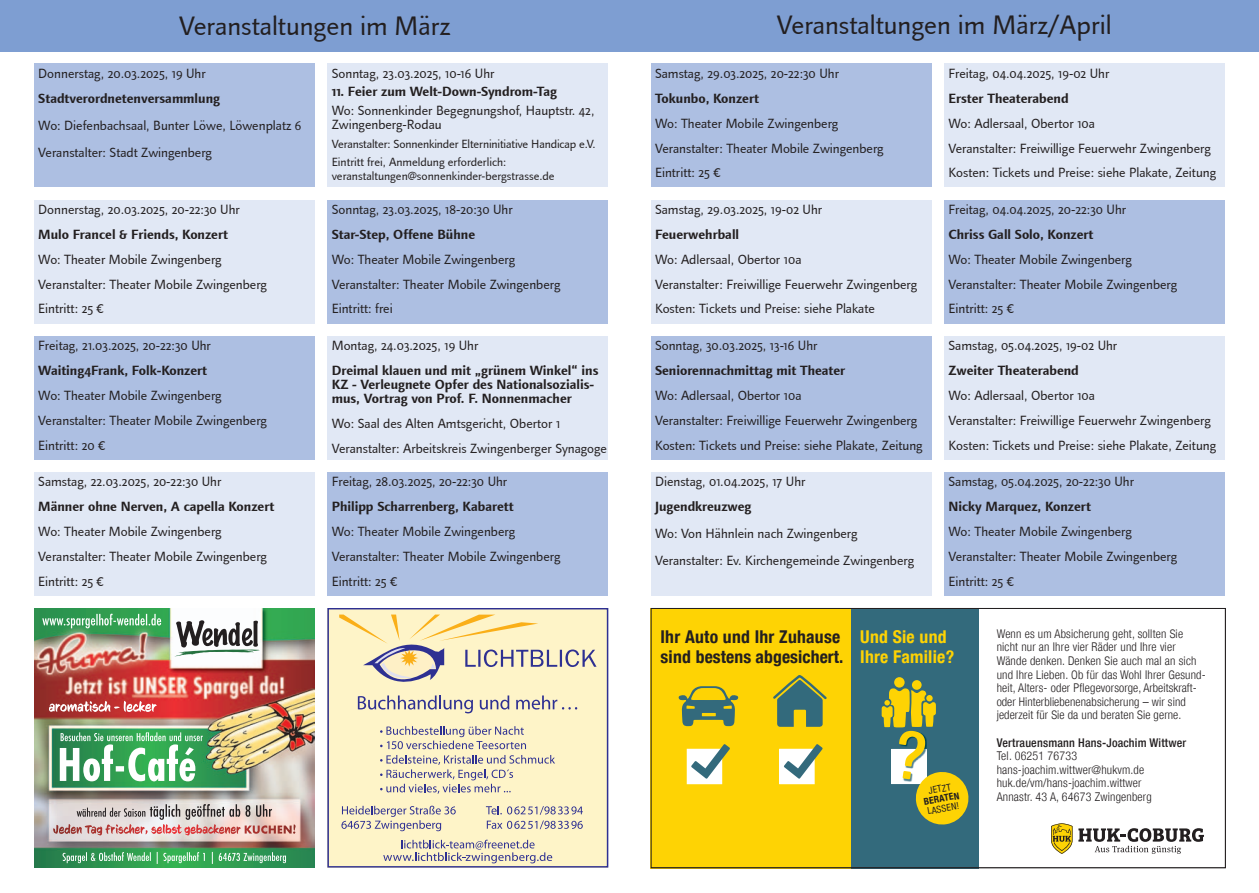
<style>
.page{position:relative;width:1259px;height:893px;background:#fff}
.page>*{position:absolute;margin:0;border:0;box-sizing:border-box;transform-origin:0 0}
.t1{font:27px "Linotype Finnegan";color:#231f20}
.t2{font:17.7px/19.4px "Helvetica Neuefor HUK 77 Bd Cn";letter-spacing:.015em;color:#231f20}
.t3{font:17.7px/19.4px "Helvetica Neuefor HUK 77 Bd Cn";letter-spacing:.015em;color:#fed304}
.t4{font:13.5px/24.9px "Linotype Finnegan Os F";color:#231f20}
.t5{font:700 13.5px/14.2px "Linotype Finnegan Os F";color:#231f20}
.t6{font:12px/13.5px "Helvetica Neuefor HUK 47 Lt Cn";letter-spacing:.015em;color:#231f20}
.t7{font:12px/18.5px "Linotype Finnegan Os F";color:#231f20}
.t8{font:12px "Helvetica Neuefor HUK 67 Md Cn";letter-spacing:.015em;color:#231f20}
.t9{font:9.45px "Helvetica Neuefor HUK 57 Cn";color:#231f20}
.t10{font:9.45px "Helvetica Neuefor HUK 77 Bd Cn";color:#231f20}
</style>
<div class="page">
<div style="left:0;top:0;width:1259px;height:51px;background:#7e9ed2"></div>
<div style="left:34px;top:200px;width:281px;height:123px;background:#e1e8f5"></div>
<div style="left:34px;top:336px;width:281px;height:123px;background:#adbfe2"></div>
<div style="left:34px;top:64px;width:281px;height:123px;background:#adbfe2"></div>
<div style="left:327px;top:200px;width:281px;height:123px;background:#adbfe2"></div>
<div style="left:327px;top:336px;width:281px;height:123px;background:#e1e8f5"></div>
<div style="left:651px;top:200px;width:280px;height:123px;background:#e1e8f5"></div>
<div style="left:651px;top:336px;width:280px;height:123px;background:#adbfe2"></div>
<div style="left:944px;top:336px;width:281px;height:123px;background:#e1e8f5"></div>
<div style="left:34px;top:472px;width:281px;height:123px;background:#e1e8f5"></div>
<div style="left:327px;top:64px;width:281px;height:123px;background:#e1e8f5"></div>
<div style="left:651px;top:64px;width:280px;height:123px;background:#adbfe2"></div>
<div style="left:651px;top:472px;width:280px;height:123px;background:#e1e8f5"></div>
<div style="left:944px;top:472px;width:281px;height:123px;background:#adbfe2"></div>
<div style="left:327px;top:472px;width:281px;height:123px;background:#adbfe2"></div>
<div style="left:944px;top:64px;width:281px;height:123px;background:#e1e8f5"></div>
<div style="left:944px;top:200px;width:281px;height:123px;background:#adbfe2"></div>
<svg style="left:1078px;top:828px;width:126px;height:26px"></svg>
<svg style="left:1051px;top:823px;width:21px;height:31px"></svg>
<div style="left:650px;top:608px;width:200px;height:260px;background:#fed304"></div>
<div style="left:850px;top:608px;width:128px;height:260px;background:#336a7c"></div>
<svg style="left:773px;top:676px;width:54px;height:51px"></svg>
<svg style="left:678px;top:686px;width:60px;height:40px"></svg>
<hr style="left:702px;top:713px;width:14px;height:3px;background:#fed304">
<div style="left:779px;top:749px;width:35px;height:35px;background:#fff"></div>
<svg style="left:783px;top:744px;width:40px;height:35px"></svg>
<div style="left:687px;top:749px;width:34px;height:35px;background:#fff"></div>
<svg style="left:691px;top:744px;width:39px;height:35px"></svg>
<div style="left:912px;top:680px;width:9px;height:10px;background:#fed304;border-radius:50%"></div>
<div style="left:894px;top:677px;width:10px;height:11px;background:#fed304;border-radius:50%"></div>
<svg style="left:881px;top:688px;width:88px;height:137px"></svg>
<div style="left:651px;top:608px;width:574px;height:260px;border:1px solid #231f20"></div>
<img style="left:34px;top:608px;width:281px;height:259px">
<svg style="left:175px;top:620px;width:84px;height:36px"></svg>
<svg style="left:42px;top:614px;width:119px;height:14px"></svg>
<svg style="left:65px;top:804px;width:207px;height:30px"></svg>
<svg style="left:63px;top:852px;width:223px;height:12px"></svg>
<svg style="left:60px;top:732px;width:143px;height:49px"></svg>
<svg style="left:49px;top:700px;width:108px;height:13px"></svg>
<div style="left:327px;top:608px;width:281px;height:259px;background:#fef4c8"></div>
<div style="left:327px;top:608px;width:281px;height:259px;border:1px solid #2e3092"></div>
<svg style="left:339px;top:614px;width:257px;height:99px"></svg>
<svg style="left:341px;top:806px;width:115px;height:25px"></svg>
<svg style="left:486px;top:806px;width:97px;height:23px"></svg>
<svg style="left:380px;top:726px;width:146px;height:23px"></svg>
<svg style="left:380px;top:755px;width:175px;height:39px"></svg>
<svg style="left:383px;top:840px;width:169px;height:23px"></svg>
<h1 class="t1" style="left:179px;top:10px;width:273px">Veranstaltungen im März</h1>
<h1 class="t1" style="left:777px;top:9px;width:336px">Veranstaltungen im März/April</h1>
<p class="t4" style="left:38px;top:61px;width:169px">Donnerstag, 20.03.2025, 19 Uhr</p>
<p class="t5" style="left:38px;top:91px;width:183px">Stadtverordnetenversammlung</p>
<p class="t4" style="left:38px;top:112px;width:265px;line-height:27px">Wo: Diefenbachsaal, Bunter Löwe, Löwenplatz 6<br>Veranstalter: Stadt Zwingenberg</p>
<p class="t4" style="left:38px;top:197px;width:203px">Donnerstag, 20.03.2025, 20-22:30 Uhr</p>
<p class="t5" style="left:38px;top:227px;width:191px">Mulo Francel &amp; Friends, Konzert</p>
<p class="t4" style="left:38px;top:247px;width:230px">Wo: Theater Mobile Zwingenberg<br>Veranstalter: Theater Mobile Zwingenberg<br>Eintritt: 25 €</p>
<p class="t4" style="left:38px;top:333px;width:174px">Freitag, 21.03.2025, 20-22:30 Uhr</p>
<p class="t5" style="left:38px;top:363px;width:170px">Waiting4Frank, Folk-Konzert</p>
<p class="t4" style="left:38px;top:383px;width:230px">Wo: Theater Mobile Zwingenberg<br>Veranstalter: Theater Mobile Zwingenberg<br>Eintritt: 20 €</p>
<p class="t4" style="left:38px;top:469px;width:185px">Samstag, 22.03.2025, 20-22:30 Uhr</p>
<p class="t5" style="left:38px;top:499px;width:238px">Männer ohne Nerven, A capella Konzert</p>
<p class="t4" style="left:38px;top:519px;width:230px">Wo: Theater Mobile Zwingenberg<br>Veranstalter: Theater Mobile Zwingenberg<br>Eintritt: 25 €</p>
<p class="t4" style="left:332px;top:61px;width:164px">Sonntag, 23.03.2025, 10-16 Uhr</p>
<p class="t5" style="left:332px;top:85px;width:227px">11. Feier zum Welt-Down-Syndrom-Tag</p>
<p class="t4" style="left:332px;top:103px;width:264px;line-height:14.2px">Wo: Sonnenkinder Begegnungshof, Hauptstr. 42,<br>Zwingenberg-Rodau</p>
<p class="t7" style="left:332px;top:134px;width:265px">Veranstalter: Sonnenkinder Elterninitiative Handicap e.V.<br>Eintritt frei, Anmeldung erforderlich:</p>
<p class="t7" style="left:332px;top:167px;width:224px">veranstaltungen@sonnenkinder-bergstrasse.de</p>
<p class="t4" style="left:332px;top:197px;width:182px">Sonntag, 23.03.2025, 18-20:30 Uhr</p>
<p class="t5" style="left:332px;top:227px;width:145px">Star-Step, Offene Bühne</p>
<p class="t4" style="left:332px;top:247px;width:230px">Wo: Theater Mobile Zwingenberg<br>Veranstalter: Theater Mobile Zwingenberg<br>Eintritt: frei</p>
<p class="t4" style="left:332px;top:333px;width:148px">Montag, 24.03.2025, 19 Uhr</p>
<p class="t5" style="left:332px;top:363px;width:268px">Dreimal klauen und mit „grünem Winkel“ ins<br>KZ - Verleugnete Opfer des Nationalsozialis&shy;mus, Vortrag von Prof. F. Nonnenmacher</p>
<p class="t4" style="left:332px;top:411px;width:277px">Wo: Saal des Alten Amtsgericht, Obertor 1<br>Veranstalter: Arbeitskreis Zwingenberger Synagoge</p>
<p class="t4" style="left:332px;top:469px;width:177px">Freitag, 28.03.2025, 20-22:30 Uhr</p>
<p class="t5" style="left:332px;top:499px;width:183px">Philipp Scharrenberg, Kabarett</p>
<p class="t4" style="left:332px;top:519px;width:230px">Wo: Theater Mobile Zwingenberg<br>Veranstalter: Theater Mobile Zwingenberg<br>Eintritt: 25 €</p>
<p class="t4" style="left:655px;top:61px;width:185px">Samstag, 29.03.2025, 20-22:30 Uhr</p>
<p class="t5" style="left:655px;top:91px;width:106px">Tokunbo, Konzert</p>
<p class="t4" style="left:655px;top:111px;width:230px">Wo: Theater Mobile Zwingenberg<br>Veranstalter: Theater Mobile Zwingenberg<br>Eintritt: 25 €</p>
<p class="t4" style="left:655px;top:197px;width:169px">Samstag, 29.03.2025, 19-02 Uhr</p>
<p class="t5" style="left:655px;top:227px;width:86px">Feuerwehrball</p>
<p class="t4" style="left:655px;top:247px;width:264px">Wo: Adlersaal, Obertor 10a<br>Veranstalter: Freiwillige Feuerwehr Zwingenberg<br>Kosten: Tickets und Preise: siehe Plakate</p>
<p class="t4" style="left:655px;top:333px;width:164px">Sonntag, 30.03.2025, 13-16 Uhr</p>
<p class="t5" style="left:655px;top:363px;width:192px">Seniorennachmittag mit Theater</p>
<p class="t4" style="left:655px;top:383px;width:269px">Wo: Adlersaal, Obertor 10a<br>Veranstalter: Freiwillige Feuerwehr Zwingenberg<br>Kosten: Tickets und Preise: siehe Plakate, Zeitung</p>
<p class="t4" style="left:655px;top:469px;width:152px">Dienstag, 01.04.2025, 17 Uhr</p>
<p class="t5" style="left:655px;top:499px;width:98px">Jugendkreuzweg</p>
<p class="t4" style="left:655px;top:520px;width:261px;line-height:27px">Wo: Von Hähnlein nach Zwingenberg<br>Veranstalter: Ev. Kirchengemeinde Zwingenberg</p>
<p class="t4" style="left:948px;top:61px;width:162px">Freitag, 04.04.2025, 19-02 Uhr</p>
<p class="t5" style="left:948px;top:91px;width:122px">Erster Theaterabend</p>
<p class="t4" style="left:948px;top:111px;width:269px">Wo: Adlersaal, Obertor 10a<br>Veranstalter: Freiwillige Feuerwehr Zwingenberg<br>Kosten: Tickets und Preise: siehe Plakate, Zeitung</p>
<p class="t4" style="left:948px;top:197px;width:179px">Freitag, 04.04.2025, 20-22:30 Uhr</p>
<p class="t5" style="left:948px;top:227px;width:146px">Chriss Gall Solo, Konzert</p>
<p class="t4" style="left:948px;top:247px;width:230px">Wo: Theater Mobile Zwingenberg<br>Veranstalter: Theater Mobile Zwingenberg<br>Eintritt: 25 €</p>
<p class="t4" style="left:948px;top:333px;width:170px">Samstag, 05.04.2025, 19-02 Uhr</p>
<p class="t5" style="left:948px;top:363px;width:132px">Zweiter Theaterabend</p>
<p class="t4" style="left:948px;top:383px;width:269px">Wo: Adlersaal, Obertor 10a<br>Veranstalter: Freiwillige Feuerwehr Zwingenberg<br>Kosten: Tickets und Preise: siehe Plakate, Zeitung</p>
<p class="t4" style="left:948px;top:469px;width:187px">Samstag, 05.04.2025, 20-22:30 Uhr</p>
<p class="t5" style="left:948px;top:499px;width:144px">Nicky Marquez, Konzert</p>
<p class="t4" style="left:948px;top:519px;width:230px">Wo: Theater Mobile Zwingenberg<br>Veranstalter: Theater Mobile Zwingenberg<br>Eintritt: 25 €</p>
<h2 class="t2" style="left:660px;top:627px;width:184px">Ihr Auto und Ihr Zuhause sind bestens abgesichert.</h2>
<h2 class="t3" style="left:860px;top:627px;width:95px">Und Sie und<br>Ihre Familie?</h2>
<p class="t9" style="left:927px;top:785px;width:24px;rotate:-10deg">JETZT</p>
<p class="t10" style="left:923px;top:796px;width:37px;rotate:-10deg">BERATEN</p>
<p class="t9" style="left:926px;top:805px;width:34px;rotate:-10deg">LASSEN!</p>
<p class="t6" style="left:996px;top:627px;width:211px">Wenn es um Absicherung geht, sollten Sie nicht nur an Ihre vier Räder und Ihre vier Wände denken. Denken Sie auch mal an sich und Ihre Lieben. Ob für das Wohl Ihrer Gesund&shy;heit, Alters- oder Pflegevorsorge, Arbeitskraft&shy;oder Hinterbliebenenabsicherung – wir sind jederzeit für Sie da und beraten Sie gerne.</p>
<p class="t8" style="left:996px;top:735px;width:191px">Vertrauensmann Hans-Joachim Wittwer</p>
<p class="t6" style="left:996px;top:749px;width:157px">Tel. 06251 76733 hans-joachim.wittwer@hukvm.de huk.de/vm/hans-joachim.wittwer<br>Annastr. 43 A, 64673 Zwingenberg</p>
</div>
